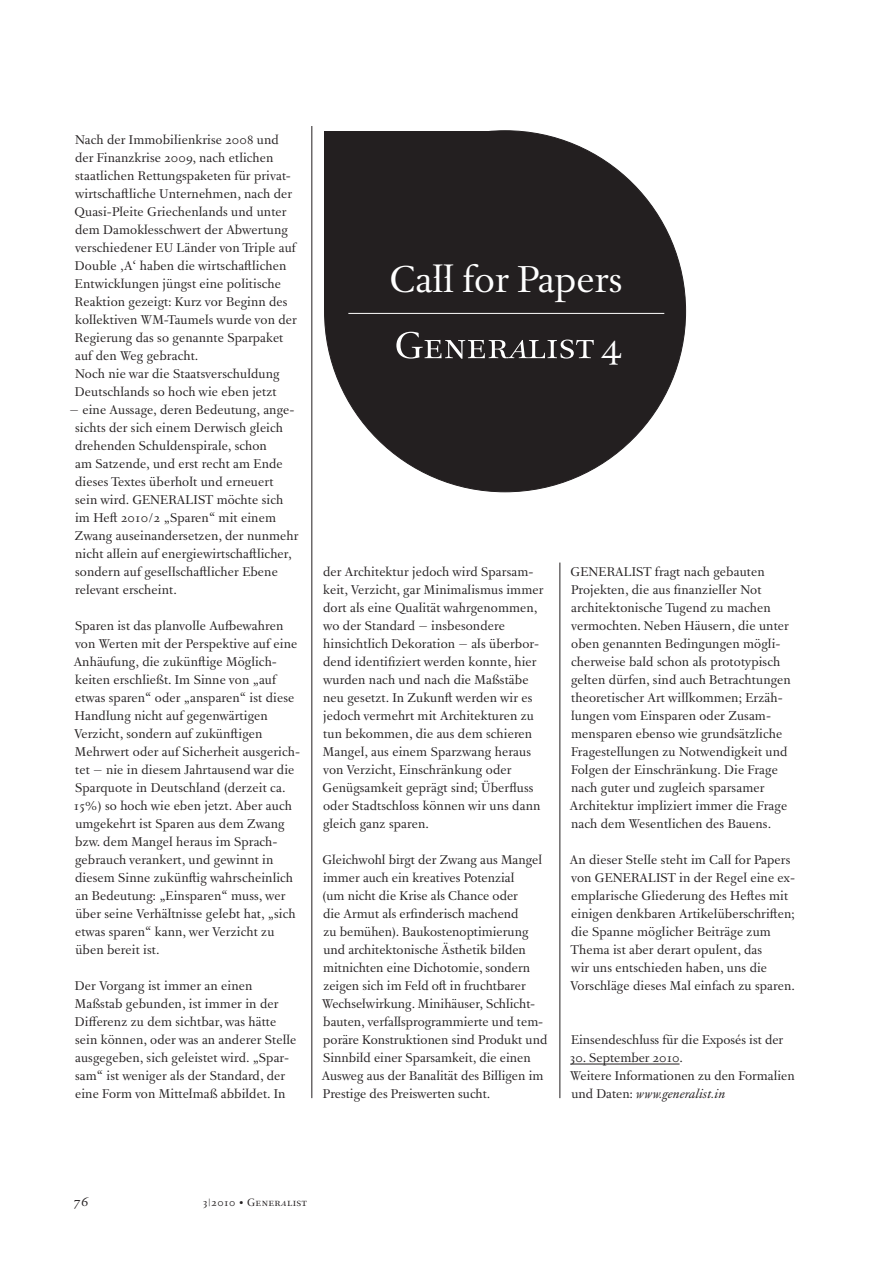
<style>
.page{position:relative;width:893px;height:1263px;background:#fff}
.page>*{position:absolute;margin:0;border:0;box-sizing:border-box;transform-origin:0 0}
.t1{font:42px/66.6px "La Police BP";color:#fff;text-align:right}
.t2{font:15px "La Police BP";color:#231f20}
.t3{font:14.25px/18px "La Police BP";letter-spacing:.005em;color:#231f20}
.t4{font:12px "La Police BP";letter-spacing:.03em;color:#231f20}
.s1{font-style:italic}
</style>
<div class="page">
<hr style="left:312px;top:126px;width:1px;height:972px;background:#231f20">
<hr style="left:560px;top:562px;width:1px;height:536px;background:#231f20">
<hr style="left:570px;top:1064px;width:110px;height:1px;background:#231f20">
<div style="left:324px;top:131px;width:181px;height:178px;background:#231f20"></div>
<div style="left:325px;top:131px;width:361px;height:361px;background:#231f20;border-radius:50%"></div>
<svg style="left:396px;top:332px;width:198px;height:27px"></svg>
<hr style="left:348px;top:313px;width:316px;height:1px;background:#fff">
<p class="t3" style="left:75px;top:132px;width:224px">Nach der Immobilienkrise 2008 und der Finanzkrise 2009, nach etlichen staatlichen Rettungspaketen für privat&shy;wirtschaftliche Unternehmen, nach der Quasi-Pleite Griechenlands und unter dem Damoklesschwert der Abwertung verschiedener EU Länder von Triple auf Double ,A‘ haben die wirtschaftlichen Entwicklungen jüngst eine politische Reaktion gezeigt: Kurz vor Beginn des kollektiven WM-Taumels wurde von der Regierung das so genannte Sparpaket auf den Weg gebracht.<br>Noch nie war die Staatsverschuldung Deutschlands so hoch wie eben jetzt</p>
<p class="t3" style="left:75px;top:402px;width:225px;text-indent:-5px">– eine Aussage, deren Bedeutung, ange&shy;sichts der sich einem Derwisch gleich drehenden Schuldenspirale, schon<br>am Satzende, und erst recht am Ende dieses Textes überholt und erneuert sein wird. GENERALIST möchte sich im Heft 2010/2 „Sparen“ mit einem Zwang auseinandersetzen, der nunmehr nicht allein auf energiewirtschaftlicher, sondern auf gesellschaftlicher Ebene relevant erscheint.</p>
<p class="t3" style="left:74px;top:618px;width:228px">Sparen ist das planvolle Aufbewahren von Werten mit der Perspektive auf eine Anhäufung, die zukünftige Möglich&shy;keiten erschließt. Im Sinne von „auf etwas sparen“ oder „ansparen“ ist diese Handlung nicht auf gegenwärtigen Verzicht, sondern auf zukünftigen Mehrwert oder auf Sicherheit ausgerich&shy;tet – nie in diesem Jahrtausend war die Sparquote in Deutschland (derzeit ca.<br>15%) so hoch wie eben jetzt. Aber auch umgekehrt ist Sparen aus dem Zwang bzw. dem Mangel heraus im Sprach&shy;gebrauch verankert, und gewinnt in diesem Sinne zukünftig wahrscheinlich an Bedeutung: „Einsparen“ muss, wer über seine Verhältnisse gelebt hat, „sich etwas sparen“ kann, wer Verzicht zu üben bereit ist.</p>
<p class="t3" style="left:75px;top:978px;width:223px">Der Vorgang ist immer an einen Maßstab gebunden, ist immer in der Differenz zu dem sichtbar, was hätte sein können, oder was an anderer Stelle ausgegeben, sich geleistet wird. „Spar&shy;sam“ ist weniger als der Standard, der eine Form von Mittelmaß abbildet. In</p>
<h1 class="t1" style="left:389px;top:249px;width:235px">Call for Papers<br>4</h1>
<p class="t3" style="left:323px;top:564px;width:222px">der Architektur jedoch wird Sparsam&shy;keit, Verzicht, gar Minimalismus immer dort als eine Qualität wahrgenommen, wo der Standard – insbesondere hinsichtlich Dekoration – als überbor&shy;dend identifiziert werden konnte, hier wurden nach und nach die Maßstäbe neu gesetzt. In Zukunft werden wir es jedoch vermehrt mit Architekturen zu tun bekommen, die aus dem schieren Mangel, aus einem Sparzwang heraus von Verzicht, Einschränkung oder Genügsamkeit geprägt sind; Überfluss oder Stadtschloss können wir uns dann gleich ganz sparen.</p>
<p class="t3" style="left:322px;top:852px;width:227px">Gleichwohl birgt der Zwang aus Mangel immer auch ein kreatives Potenzial<br>(um nicht die Krise als Chance oder<br>die Armut als erfinderisch machend<br>zu bemühen). Baukostenoptimierung und architektonische Ästhetik bilden mitnichten eine Dichotomie, sondern zeigen sich im Feld oft in fruchtbarer Wechselwirkung. Minihäuser, Schlicht&shy;bauten, verfallsprogrammierte und tem&shy;poräre Konstruktionen sind Produkt und Sinnbild einer Sparsamkeit, die einen Ausweg aus der Banalität des Billigen im Prestige des Preiswerten sucht.</p>
<p class="t3" style="left:570px;top:564px;width:223px">GENERALIST fragt nach gebauten Projekten, die aus finanzieller Not architektonische Tugend zu machen vermochten. Neben Häusern, die unter oben genannten Bedingungen mögli&shy;cherweise bald schon als prototypisch gelten dürfen, sind auch Betrachtungen theoretischer Art willkommen; Erzäh&shy;lungen vom Einsparen oder Zusam&shy;mensparen ebenso wie grundsätzliche Fragestellungen zu Notwendigkeit und Folgen der Einschränkung. Die Frage nach guter und zugleich sparsamer Architektur impliziert immer die Frage nach dem Wesentlichen des Bauens.</p>
<p class="t3" style="left:570px;top:852px;width:227px">An dieser Stelle steht im Call for Papers von GENERALIST in der Regel eine ex&shy;emplarische Gliederung des Heftes mit einigen denkbaren Artikelüberschriften; die Spanne möglicher Beiträge zum Thema ist aber derart opulent, das<br>wir uns entschieden haben, uns die Vorschläge dieses Mal einfach zu sparen.</p>
<p class="t3" style="left:571px;top:1032px;width:214px">Einsendeschluss für die Exposés ist der</p>
<p class="t3" style="left:570px;top:1050px;width:226px">30. September 2010.<br>Weitere Informationen zu den Formalien und Daten: <span class="s1">www.generalist.in</span></p>
<p class="t2" style="left:74px;top:1196px;width:16px">76</p>
<p class="t4" style="left:203px;top:1198px;width:105px">3|2010 • GENER<span class="s1">A</span>LIST</p>
</div>
